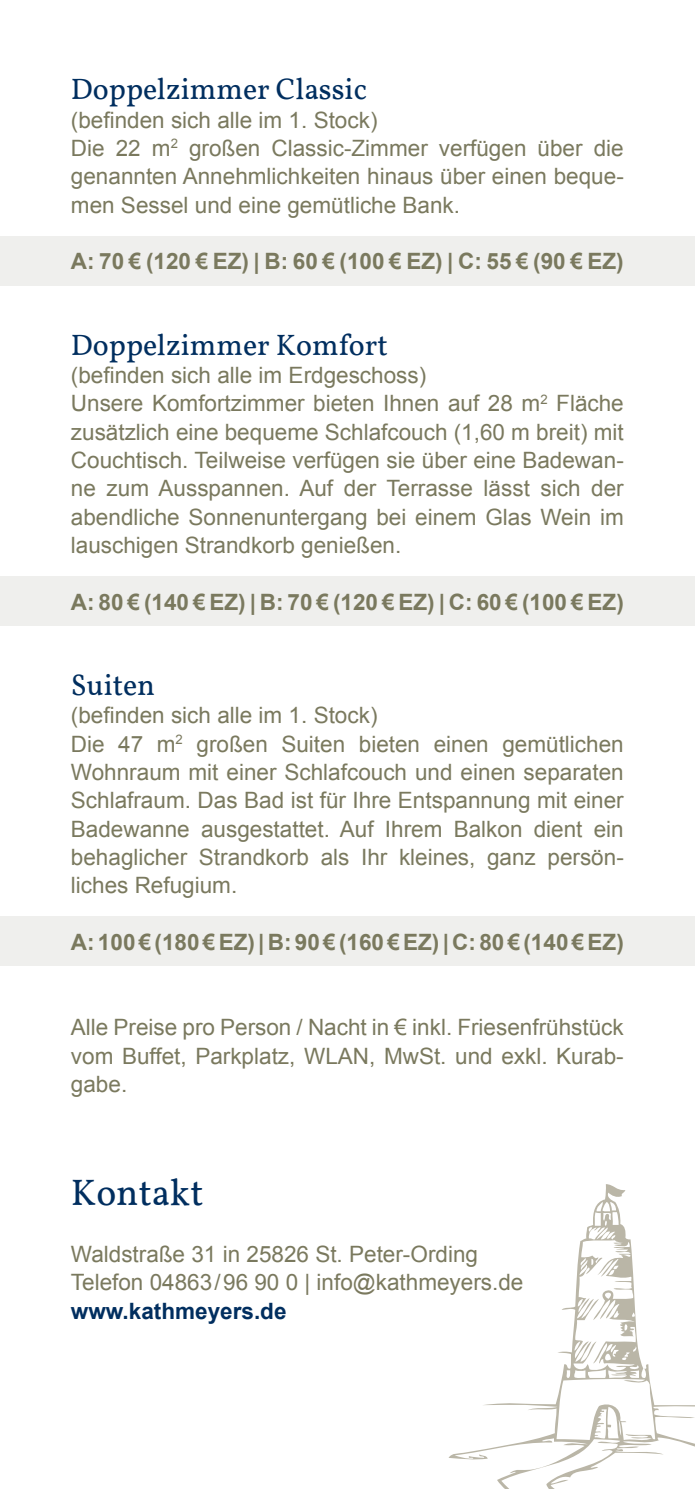
<style>
.page{position:relative;width:695px;height:1489px;background:#fff}
.page>*{position:absolute;margin:0;border:0;box-sizing:border-box;transform-origin:0 0}
.t1{font:37.5px "Vollkorn";color:#002e5f}
.t2{font:30px "Vollkorn";color:#002e5f}
.t3{font:22.5px/28.2px "Arial";color:#7a795e}
.t4{font:700 22.5px "Arial";color:#7a795e}
.t5{font:700 22.5px "Arial";color:#002e5f}
</style>
<div class="page">
<svg style="left:448px;top:1184px;width:246px;height:304px"></svg>
<div style="left:0;top:236px;width:694px;height:49px;background:#efefed"></div>
<div style="left:0;top:576px;width:694px;height:49px;background:#efefed"></div>
<div style="left:0;top:916px;width:694px;height:50px;background:#efefed"></div>
<h2 class="t2" style="left:71px;top:71px;width:297px">Doppelzimmer Classic</h2>
<p class="t3" style="left:71px;top:106px;width:554px">(befinden sich alle im 1. Stock)<br>Die 22 m<sup>2</sup> großen Classic-Zimmer verfügen über die genannten Annehmlichkeiten hinaus über einen beque&shy;men Sessel und eine gemütliche Bank.</p>
<p class="t4" style="left:71px;top:247px;width:554px">A: 70 € (120 € EZ) | B: 60 € (100 € EZ) | C: 55 € (90 € EZ)</p>
<h2 class="t2" style="left:71px;top:326px;width:318px">Doppelzimmer Komfort</h2>
<p class="t3" style="left:71px;top:361px;width:554px">(befinden sich alle im Erdgeschoss)<br>Unsere Komfortzimmer bieten Ihnen auf 28 m<sup>2</sup> Fläche zusätzlich eine bequeme Schlafcouch (1,60 m breit) mit Couchtisch. Teilweise verfügen sie über eine Badewan&shy;ne zum Ausspannen. Auf der Terrasse lässt sich der abendliche Sonnenuntergang bei einem Glas Wein im lauschigen Strandkorb genießen.</p>
<p class="t4" style="left:71px;top:587px;width:554px">A: 80 € (140 € EZ) | B: 70 € (120 € EZ) | C: 60 € (100 € EZ)</p>
<h2 class="t2" style="left:71px;top:666px;width:86px">Suiten</h2>
<p class="t3" style="left:71px;top:701px;width:554px">(befinden sich alle im 1. Stock)<br>Die 47 m<sup>2</sup> großen Suiten bieten einen gemütlichen Wohnraum mit einer Schlafcouch und einen separaten Schlafraum. Das Bad ist für Ihre Entspannung mit einer Badewanne ausgestattet. Auf Ihrem Balkon dient ein behaglicher Strandkorb als Ihr kleines, ganz persön&shy;liches Refugium.</p>
<p class="t4" style="left:71px;top:927px;width:554px">A: 100 € (180 € EZ) | B: 90 € (160 € EZ) | C: 80 € (140 € EZ)</p>
<p class="t3" style="left:71px;top:1013px;width:554px;text-align:justify">Alle Preise pro Person / Nacht in € inkl. Friesenfrühstück vom Buffet, Parkplatz, WLAN, MwSt. und exkl. Kurab&shy;gabe.</p>
<h1 class="t1" style="left:71px;top:1170px;width:134px">Kontakt</h1>
<p class="t3" style="left:71px;top:1240px;width:454px">Waldstraße 31 in 25826 St. Peter-Ording<br>Telefon 04863/96 90 0 | info@kathmeyers.de</p>
<p class="t5" style="left:71px;top:1295px;width:217px">www.kathmeyers.de</p>
</div>
